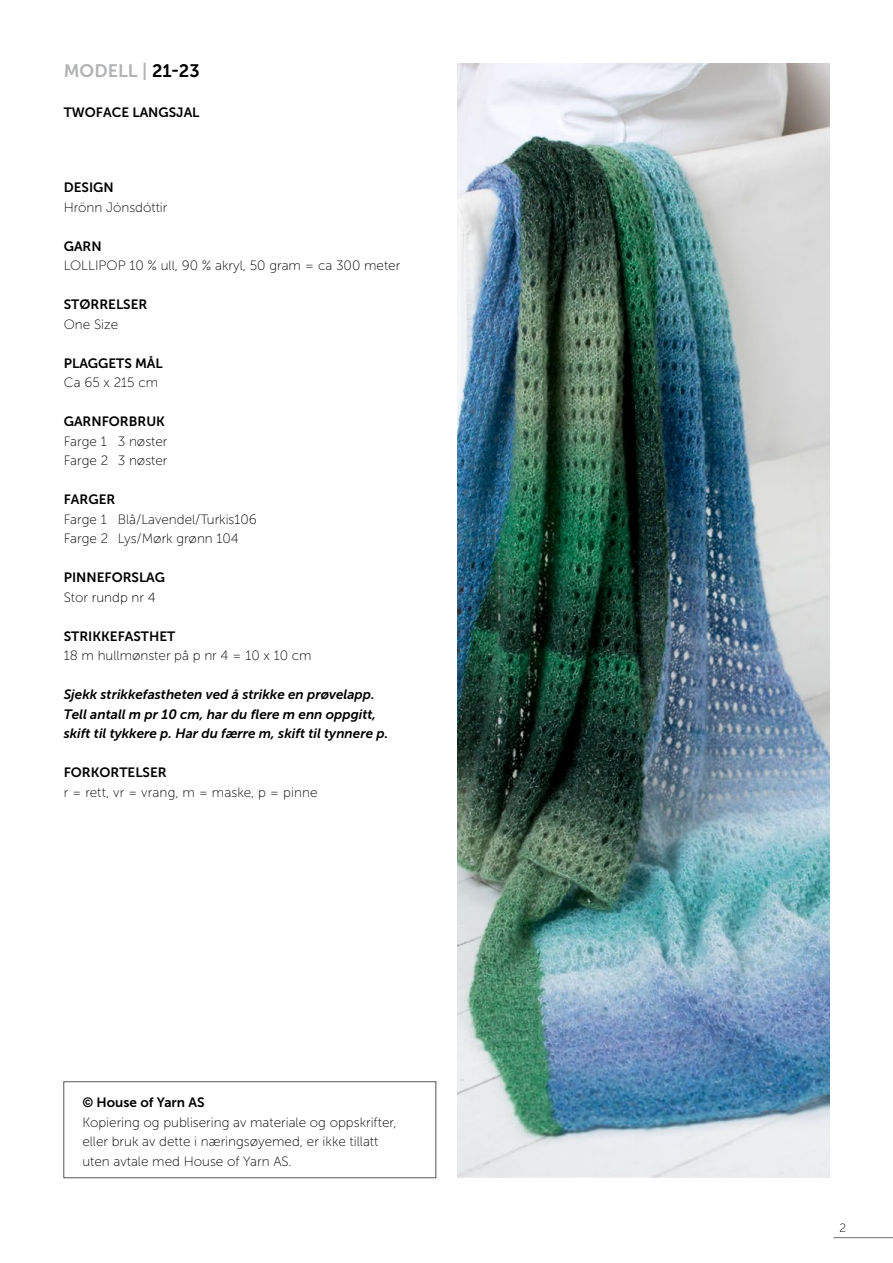
<style>
.page{position:relative;width:893px;height:1263px;background:#fff}
.page>*{position:absolute;margin:0;border:0;box-sizing:border-box;transform-origin:0 0}
.t1{font:18px "Museo Sans 700";letter-spacing:.005em;color:#b1b2b3}
.Faktatekst{font:13.5px "Museo Sans 100";color:#000}
.Faktatekst-2{font:italic 13.5px "Museo Sans 700";color:#000}
.Faktatekst-3{font:13.5px "Museo Sans 700";color:#000}
.t2{font:12px "Museo Sans 100";color:#000}
.s1{color:#000}
</style>
<div class="page">
<hr style="left:833px;top:1237px;width:60px;height:1px;background:#6e6e6e">
<img style="left:457px;top:64px;width:372px;height:1114px">
<div style="left:64px;top:1081px;width:372px;height:97px;border:1px solid #565655"></div>
<p class="t1" style="left:64px;top:61px;width:137px">MODELL | <span class="s1">21-23</span></p>
<p class="Faktatekst-3" style="left:64px;top:105px;width:137px">TWOFACE LANGSJAL</p>
<p class="Faktatekst-3" style="left:64px;top:180px;width:51px">DESIGN</p>
<p class="Faktatekst" style="left:64px;top:200px;width:105px">Hrönn Jónsdóttir</p>
<p class="Faktatekst-3" style="left:64px;top:239px;width:40px">GARN</p>
<p class="Faktatekst" style="left:64px;top:258px;width:338px">LOLLIPOP 10 % ull, 90 % akryl, 50 gram = ca 300 meter</p>
<p class="Faktatekst-3" style="left:64px;top:297px;width:85px">STØRRELSER</p>
<p class="Faktatekst" style="left:64px;top:317px;width:56px">One Size</p>
<p class="Faktatekst-3" style="left:64px;top:356px;width:101px">PLAGGETS MÅL</p>
<p class="Faktatekst" style="left:64px;top:375px;width:96px">Ca 65 x 215 cm</p>
<p class="Faktatekst-3" style="left:64px;top:414px;width:103px">GARNFORBRUK</p>
<p class="Faktatekst" style="left:64px;top:434px;width:105px">Farge 1 3 nøster</p>
<p class="Faktatekst" style="left:64px;top:453px;width:105px">Farge 2 3 nøster</p>
<p class="Faktatekst-3" style="left:64px;top:492px;width:53px">FARGER</p>
<p class="Faktatekst" style="left:64px;top:512px;width:195px">Farge 1 Blå/Lavendel/Turkis106</p>
<p class="Faktatekst" style="left:64px;top:531px;width:177px">Farge 2 Lys/Mørk grønn 104</p>
<p class="Faktatekst-3" style="left:64px;top:570px;width:103px">PINNEFORSLAG</p>
<p class="Faktatekst" style="left:64px;top:590px;width:93px">Stor rundp nr 4</p>
<p class="Faktatekst-3" style="left:64px;top:629px;width:113px">STRIKKEFASTHET</p>
<p class="Faktatekst" style="left:64px;top:648px;width:249px">18 m hullmønster på p nr 4 = 10 x 10 cm</p>
<p class="Faktatekst-2" style="left:64px;top:687px;width:312px">Sjekk strikkefastheten ved å strikke en prøvelapp.</p>
<p class="Faktatekst-2" style="left:64px;top:707px;width:314px">Tell antall m pr 10 cm, har du flere m enn oppgitt,</p>
<p class="Faktatekst-2" style="left:64px;top:726px;width:326px">skift til tykkere p. Har du færre m, skift til tynnere p.</p>
<p class="Faktatekst-3" style="left:64px;top:765px;width:104px">FORKORTELSER</p>
<p class="Faktatekst" style="left:64px;top:785px;width:255px">r = rett, vr = vrang, m = maske, p = pinne</p>
<p class="Faktatekst-3" style="left:82px;top:1095px;width:124px">© House of Yarn AS</p>
<p class="Faktatekst" style="left:82px;top:1115px;width:316px">Kopiering og publisering av materiale og oppskrifter,</p>
<p class="Faktatekst" style="left:82px;top:1134px;width:298px">eller bruk av dette i næringsøyemed, er ikke tillatt</p>
<p class="Faktatekst" style="left:82px;top:1154px;width:211px">uten avtale med House of Yarn AS.</p>
<p class="t2" style="left:839px;top:1221px;width:8px">2</p>
</div>
